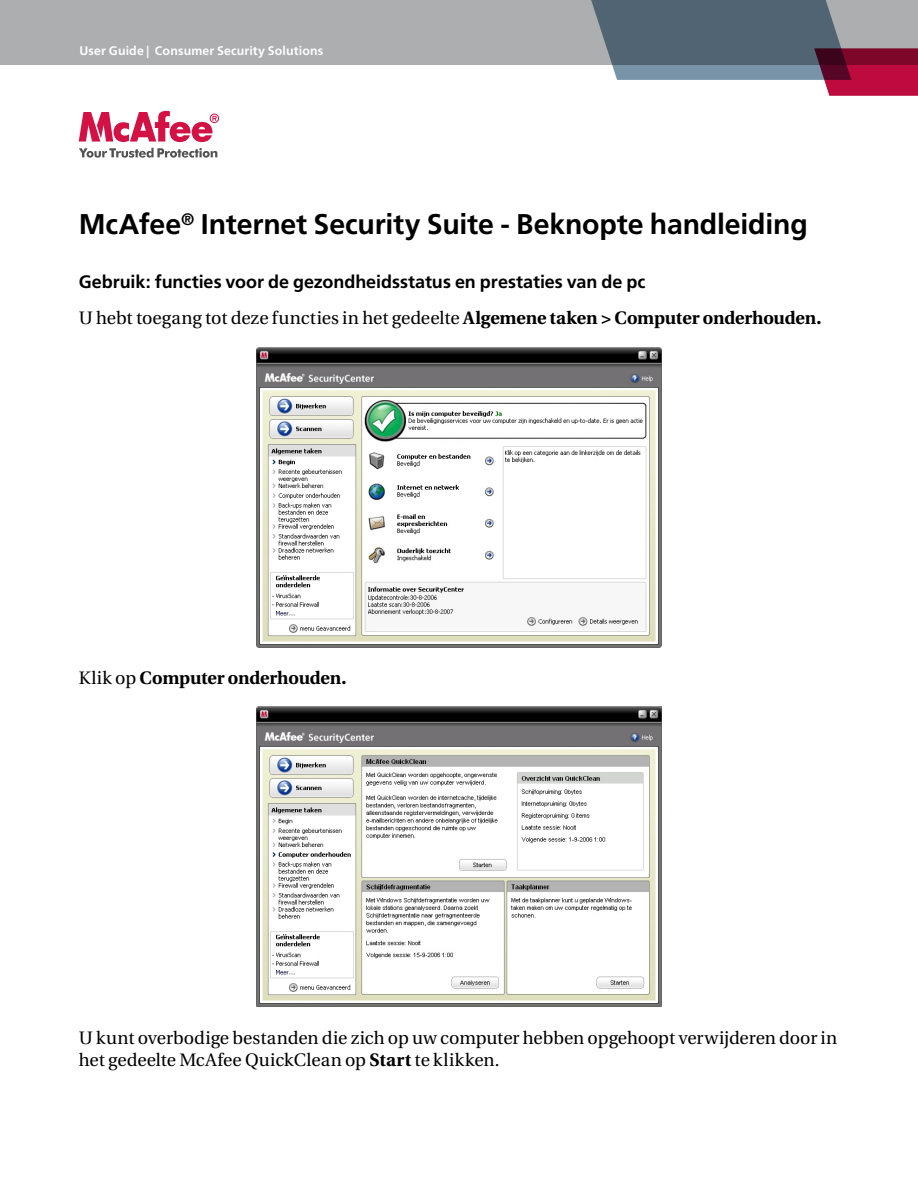
<style>
.page{position:relative;width:918px;height:1188px;background:#fff}
.page>*{position:absolute;margin:0;border:0;box-sizing:border-box;transform-origin:0 0}
.t1{font:700 28.5px "Frutiger";letter-spacing:-.005em;color:#000}
.t2{font:18px/21.6px "Utopia";letter-spacing:-.005em;color:#000}
.t3{font:700 18px "Frutiger";letter-spacing:-.005em;color:#000}
.t4{font:700 18px "Utopia";letter-spacing:-.01em;color:#000}
.t5{font:700 12.3px "Frutiger";letter-spacing:.015em;color:#fff}
.s1{font-weight:700}
.s2{font-weight:400}
</style>
<div class="page">
<div style="left:0;top:0;width:918px;height:65px;background:#acaeb0"></div>
<svg style="left:591px;top:0;width:327px;height:96px"></svg>
<svg style="left:79px;top:111px;width:140px;height:31px"></svg>
<svg style="left:79px;top:148px;width:138px;height:10px"></svg>
<img style="left:256px;top:347px;width:405px;height:300px">
<img style="left:256px;top:707px;width:405px;height:300px">
<p class="t5" style="left:79px;top:43px;width:245px">User Guide | Consumer Security Solutions</p>
<h1 class="t1" style="left:79px;top:207px;width:731px">McAfee<sup>®</sup> Internet Security Suite - Beknopte handleiding</h1>
<p class="t3" style="left:79px;top:271px;width:568px">Gebruik: functies voor de gezondheidsstatus en prestaties van de pc</p>
<p class="t2" style="left:79px;top:307px;width:744px">U hebt toegang tot deze functies in het gedeelte <span class="s1">Algemene taken &gt; Computer onderhouden.</span></p>
<p class="t4" style="left:79px;top:668px;width:269px"><span class="s2">Klik op</span> Computer onderhouden.</p>
<p class="t2" style="left:79px;top:1027px;width:760px">U kunt overbodige bestanden die zich op uw computer hebben opgehoopt verwijderen door in het gedeelte McAfee QuickClean op <span class="s1">Start</span> te klikken.</p>
</div>
